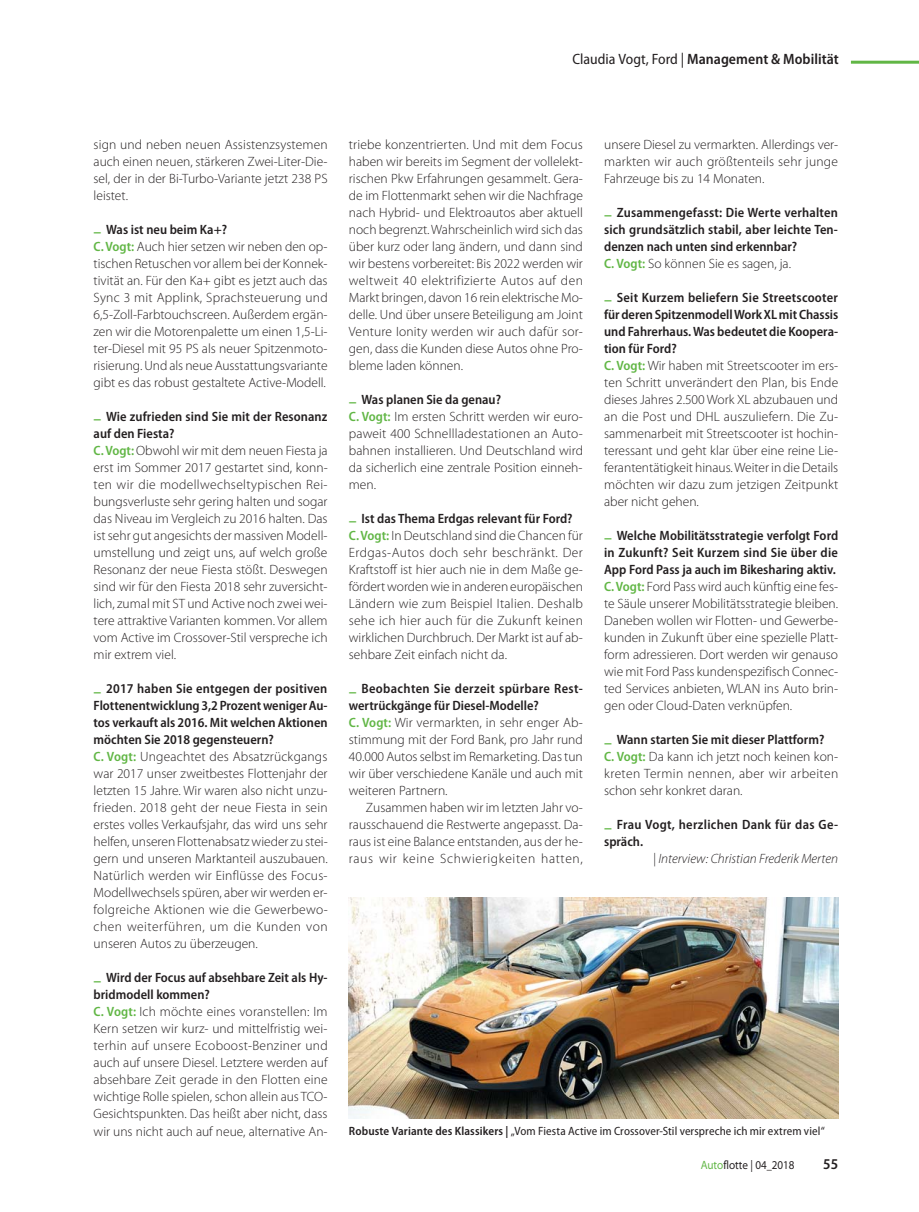
<style>
.page{position:relative;width:919px;height:1212px;background:#fff}
.page>*{position:absolute;margin:0;border:0;box-sizing:border-box;transform-origin:0 0}
.t1{font:600 semi-condensed 15px "Myriad Pro";color:#231f20}
.t2{font:300 13.5px/17px "Myriad Pro";color:#231f20}
.t3{font:600 semi-condensed 13.5px/17px "Myriad Pro";letter-spacing:.01em;color:#231f20}
.t4{font:italic 300 13.5px "Myriad Pro";color:#231f20}
.t5{font:semi-condensed 12px "Myriad Pro";letter-spacing:.01em;color:#231f20}
.t6{font:semi-expanded 12px "Myriad Pro";color:#231f20;scale:.85 1}
.s1{font-weight:400}
.s2{font-weight:600;font-stretch:semi-condensed}
.s3{font-weight:600;font-stretch:semi-condensed;color:#61b645}
.s4{color:#61b645}
.s5{font-weight:300;font-stretch:normal}
.s6{font-weight:600}
</style>
<div class="page">
<hr style="left:850px;top:61px;width:68px;height:3px;background:#61b645">
<img style="left:349px;top:897px;width:489px;height:221px">
<p class="t1" style="left:572px;top:53px;width:268px"><span class="s1">Claudia Vogt, Ford |</span> Management &amp; Mobilität</p>
<p class="t2" style="left:94px;top:137px;width:235px;text-align:justify">sign und neben neuen Assistenzsystemen auch einen neuen, stärkeren Zwei-Liter-Die&shy;sel, der in der Bi-Turbo-Variante jetzt 238 PS leistet.</p>
<p class="t2" style="left:94px;top:222px;width:235px;text-indent:13px"><span class="s2">Was ist neu beim Ka+?<br></span><span class="s3">C. Vogt:</span> Auch hier setzen wir neben den op&shy;tischen Retuschen vor allem bei der Konnek&shy;tivität an. Für den Ka+ gibt es jetzt auch das Sync 3 mit Applink, Sprachsteuerung und 6,5-Zoll-Farbtouchscreen. Außerdem ergän&shy;zen wir die Motorenpalette um einen 1,5-Li&shy;ter-Diesel mit 95 PS als neuer Spitzenmoto&shy;risierung. Und als neue Ausstattungsvariante gibt es das robust gestaltete Active-Modell.</p>
<p class="t2" style="left:94px;top:409px;width:235px;text-indent:13px"><span class="s2">Wie zufrieden sind Sie mit der Resonanz auf den Fiesta?<br></span><span class="s3">C. Vogt:</span> Obwohl wir mit dem neuen Fiesta ja erst im Sommer 2017 gestartet sind, konn&shy;ten wir die modellwechseltypischen Rei&shy;bungsverluste sehr gering halten und sogar das Niveau im Vergleich zu 2016 halten. Das ist sehr gut angesichts der massiven Modell&shy;umstellung und zeigt uns, auf welch große Resonanz der neue Fiesta stößt. Deswegen sind wir für den Fiesta 2018 sehr zuversicht&shy;lich, zumal mit ST und Active noch zwei wei&shy;tere attraktive Varianten kommen. Vor allem vom Active im Crossover-Stil verspreche ich mir extrem viel.</p>
<p class="t2" style="left:94px;top:681px;width:236px;text-indent:13px"><span class="s2">2017 haben Sie entgegen der positiven Flottenentwicklung 3,2 Prozent weniger Au&shy;tos verkauft als 2016. Mit welchen Aktionen möchten Sie 2018 gegensteuern?<br></span><span class="s3">C. Vogt:</span> Ungeachtet des Absatzrückgangs war 2017 unser zweitbestes Flottenjahr der letzten 15 Jahre. Wir waren also nicht unzu&shy;frieden. 2018 geht der neue Fiesta in sein erstes volles Verkaufsjahr, das wird uns sehr helfen, unseren Flottenabsatz wieder zu stei&shy;gern und unseren Marktanteil auszubauen.<br>Natürlich werden wir Einflüsse des Focus-Modellwechsels spüren, aber wir werden er&shy;folgreiche Aktionen wie die Gewerbewo&shy;chen weiterführen, um die Kunden von unseren Autos zu überzeugen.</p>
<p class="t2" style="left:94px;top:971px;width:236px;text-indent:13px"><span class="s2">Wird der Focus auf absehbare Zeit als Hy&shy;bridmodell kommen?<br></span><span class="s3">C. Vogt:</span> Ich möchte eines voranstellen: Im Kern setzen wir kurz- und mittelfristig wei&shy;terhin auf unsere Ecoboost-Benziner und auch auf unsere Diesel. Letztere werden auf absehbare Zeit gerade in den Flotten eine wichtige Rolle spielen, schon allein aus TCO-Gesichtspunkten. Das heißt aber nicht, dass wir uns nicht auch auf neue, alternative An-</p>
<p class="t2" style="left:349px;top:137px;width:235px;text-align:justify">triebe konzentrierten. Und mit dem Focus haben wir bereits im Segment der vollelekt&shy;rischen Pkw Erfahrungen gesammelt. Gera&shy;de im Flottenmarkt sehen wir die Nachfrage nach Hybrid- und Elektroautos aber aktuell noch begrenzt. Wahrscheinlich wird sich das über kurz oder lang ändern, und dann sind wir bestens vorbereitet: Bis 2022 werden wir weltweit 40 elektrifizierte Autos auf den Markt bringen, davon 16 rein elektrische Mo&shy;delle. Und über unsere Beteiligung am Joint Venture Ionity werden wir auch dafür sor&shy;gen, dass die Kunden diese Autos ohne Pro&shy;bleme laden können.</p>
<p class="t2" style="left:349px;top:392px;width:235px;text-indent:13px"><span class="s2">Was planen Sie da genau?<br></span><span class="s3">C. Vogt:</span> Im ersten Schritt werden wir euro&shy;paweit 400 Schnellladestationen an Auto&shy;bahnen installieren. Und Deutschland wird da sicherlich eine zentrale Position einneh&shy;men.</p>
<p class="t2" style="left:349px;top:511px;width:235px;text-indent:13px"><span class="s2">Ist das Thema Erdgas relevant für Ford?<br></span><span class="s3">C. Vogt:</span> In Deutschland sind die Chancen für Erdgas-Autos doch sehr beschränkt. Der Kraftstoff ist hier auch nie in dem Maße ge&shy;fördert worden wie in anderen europäischen Ländern wie zum Beispiel Italien. Deshalb sehe ich hier auch für die Zukunft keinen wirklichen Durchbruch. Der Markt ist auf ab&shy;sehbare Zeit einfach nicht da.</p>
<p class="t2" style="left:349px;top:681px;width:235px;text-indent:13px"><span class="s2">Beobachten Sie derzeit spürbare Rest&shy;wertrückgänge für Diesel-Modelle?<br></span><span class="s3">C. Vogt:</span> Wir vermarkten, in sehr enger Ab&shy;stimmung mit der Ford Bank, pro Jahr rund 40.000 Autos selbst im Remarketing. Das tun wir über verschiedene Kanäle und auch mit weiteren Partnern.</p>
<p class="t2" style="left:349px;top:801px;width:235px;text-align:justify;text-indent:17px">Zusammen haben wir im letzten Jahr vo&shy;rausschauend die Restwerte angepasst. Da&shy;raus ist eine Balance entstanden, aus der he&shy;raus wir keine Schwierigkeiten hatten,</p>
<p class="t2" style="left:604px;top:137px;width:235px;text-align:justify">unsere Diesel zu vermarkten. Allerdings ver&shy;markten wir auch größtenteils sehr junge Fahrzeuge bis zu 14 Monaten.</p>
<p class="t3" style="left:604px;top:205px;width:235px;text-indent:13px">Zusammengefasst: Die Werte verhalten sich grundsätzlich stabil, aber leichte Ten&shy;denzen nach unten sind erkennbar?<br><span class="s4">C. Vogt:</span> <span class="s5">So können Sie es sagen, ja.</span></p>
<p class="t2" style="left:604px;top:290px;width:236px;text-indent:13px"><span class="s2">Seit Kurzem beliefern Sie Streetscooter für deren Spitzenmodell Work XL mit Chassis und Fahrerhaus. Was bedeutet die Koopera&shy;tion für Ford?<br></span><span class="s3">C. Vogt:</span> Wir haben mit Streetscooter im ers&shy;ten Schritt unverändert den Plan, bis Ende dieses Jahres 2.500 Work XL abzubauen und an die Post und DHL auszuliefern. Die Zu&shy;sammenarbeit mit Streetscooter ist hochin&shy;teressant und geht klar über eine reine Lie&shy;ferantentätigkeit hinaus. Weiter in die Details möchten wir dazu zum jetzigen Zeitpunkt aber nicht gehen.</p>
<p class="t2" style="left:604px;top:528px;width:236px;text-indent:13px"><span class="s2">Welche Mobilitätsstrategie verfolgt Ford in Zukunft? Seit Kurzem sind Sie über die App Ford Pass ja auch im Bikesharing aktiv.<br></span><span class="s3">C. Vogt:</span> Ford Pass wird auch künftig eine fes&shy;te Säule unserer Mobilitätsstrategie bleiben.<br>Daneben wollen wir Flotten- und Gewerbe&shy;kunden in Zukunft über eine spezielle Platt&shy;form adressieren. Dort werden wir genauso wie mit Ford Pass kundenspezifisch Connec&shy;ted Services anbieten, WLAN ins Auto brin&shy;gen oder Cloud-Daten verknüpfen.</p>
<p class="t2" style="left:604px;top:733px;width:235px;text-indent:13px"><span class="s2">Wann starten Sie mit dieser Plattform?<br></span><span class="s3">C. Vogt:</span> Da kann ich jetzt noch keinen kon&shy;kreten Termin nennen, aber wir arbeiten schon sehr konkret daran.</p>
<p class="t3" style="left:604px;top:818px;width:235px;text-indent:13px">Frau Vogt, herzlichen Dank für das Ge&shy;spräch.</p>
<p class="t4" style="left:653px;top:851px;width:186px">| Interview: Christian Frederik Merten</p>
<p class="t5" style="left:349px;top:1127px;width:477px"><span class="s6">Robuste Variante des Klassikers |</span> „Vom Fiesta Active im Crossover-Stil verspreche ich mir extrem viel“</p>
<p class="t6" style="left:700px;top:1158px;width:112px"><span class="s4">Auto</span>flotte | 04_2018</p>
<p class="t1" style="left:823px;top:1159px;width:16px">55</p>
</div>
